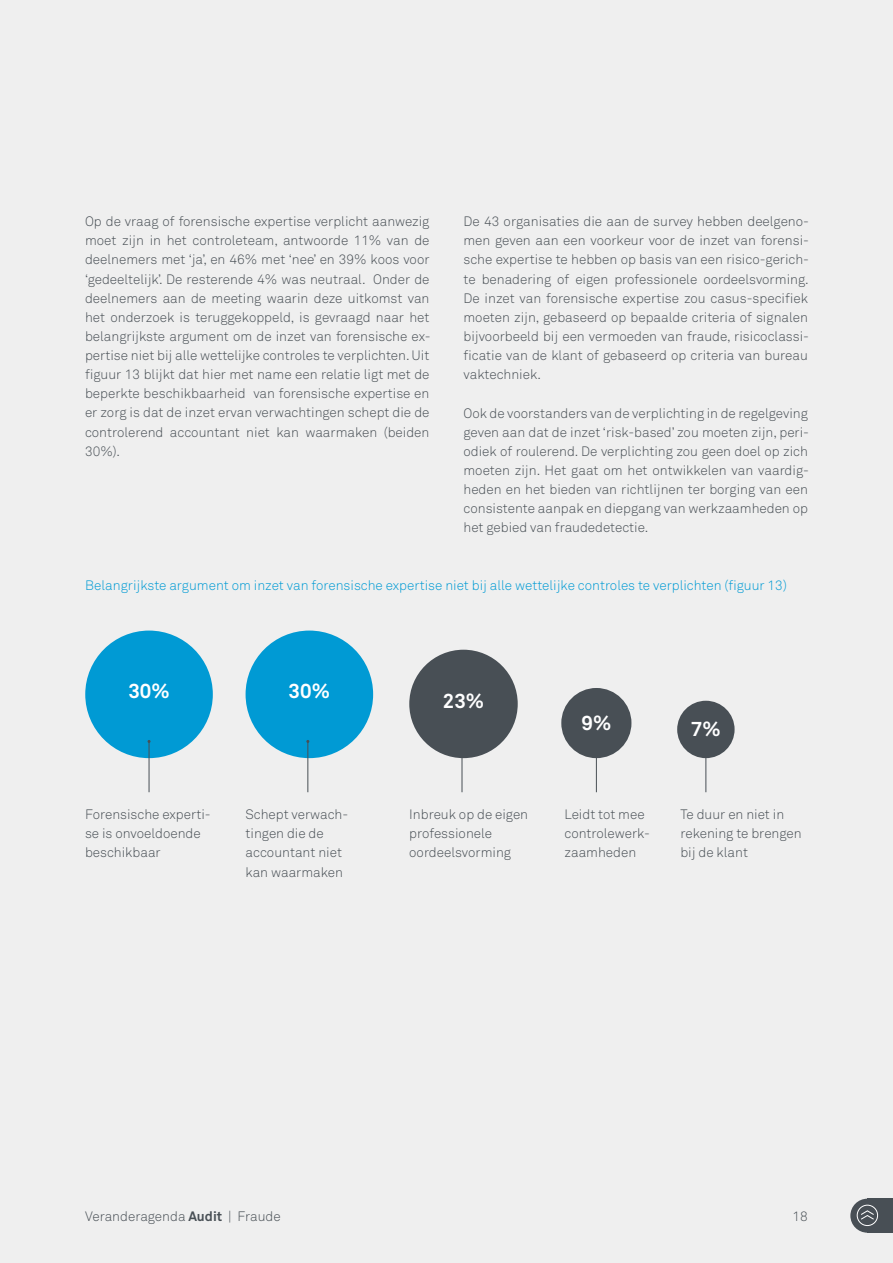
<style>
.page{position:relative;width:893px;height:1263px;background:#efefef}
.page>*{position:absolute;margin:0;border:0;box-sizing:border-box;transform-origin:0 0}
.t1{font:700 20.25px "Akkurat";color:#fff}
.t2{font:300 13.5px/19.2px "Akkurat";color:#484f55}
.t3{font:300 13.5px "Akkurat";color:#009ad4}
.s1{font-weight:700}
</style>
<div class="page">
<div style="left:85px;top:630px;width:128px;height:128px;background:#009ad4;border-radius:50%"></div>
<div style="left:246px;top:630px;width:127px;height:128px;background:#009ad4;border-radius:50%"></div>
<div style="left:409px;top:650px;width:109px;height:108px;background:#484f55;border-radius:50%"></div>
<div style="left:561px;top:688px;width:70px;height:70px;background:#484f55;border-radius:50%"></div>
<div style="left:677px;top:701px;width:58px;height:57px;background:#484f55;border-radius:50%"></div>
<hr style="left:149px;top:741px;width:1px;height:51px;background:#484f55">
<hr style="left:307px;top:741px;width:1px;height:51px;background:#484f55">
<hr style="left:462px;top:741px;width:1px;height:51px;background:#484f55">
<hr style="left:596px;top:741px;width:1px;height:51px;background:#484f55">
<hr style="left:705px;top:741px;width:1px;height:51px;background:#484f55">
<div style="left:867px;top:1199px;width:26px;height:34px;background:#484f55"></div>
<div style="left:850px;top:1199px;width:34px;height:34px;background:#484f55;border-radius:50%"></div>
<div style="left:857px;top:1205px;width:21px;height:21px;border:1px solid #fff;border-radius:50%"></div>
<svg style="left:861px;top:1210px;width:13px;height:10px"></svg>
<p class="t2" style="left:85px;top:212px;width:347px;text-align:justify">Op de vraag of forensische expertise verplicht aanwezig moet zijn in het controleteam, antwoorde 11% van de deelnemers met ‘ja’, en 46% met ‘nee’ en 39% koos voor ‘gedeeltelijk’. De resterende 4% was neutraal. Onder de deelnemers aan de meeting waarin deze uitkomst van het onderzoek is teruggekoppeld, is gevraagd naar het belangrijkste argument om de inzet van forensische ex&shy;pertise niet bij alle wettelijke controles te verplichten. Uit figuur 13 blijkt dat hier met name een relatie ligt met de beperkte beschikbaarheid van forensische expertise en er zorg is dat de inzet ervan verwachtingen schept die de controlerend accountant niet kan waarmaken (beiden 30%).</p>
<p class="t2" style="left:463px;top:212px;width:347px">De 43 organisaties die aan de survey hebben deelgeno&shy;men geven aan een voorkeur voor de inzet van forensi&shy;sche expertise te hebben op basis van een risico-gerich&shy;te benadering of eigen professionele oordeelsvorming.<br>De inzet van forensische expertise zou casus-specifiek moeten zijn, gebaseerd op bepaalde criteria of signalen bijvoorbeeld bij een vermoeden van fraude, risicoclassi&shy;ficatie van de klant of gebaseerd op criteria van bureau vaktechniek.</p>
<p class="t2" style="left:463px;top:403px;width:347px;text-align:justify">Ook de voorstanders van de verplichting in de regelgeving geven aan dat de inzet ‘risk-based’ zou moeten zijn, peri&shy;odiek of roulerend. De verplichting zou geen doel op zich moeten zijn. Het gaat om het ontwikkelen van vaardig&shy;heden en het bieden van richtlijnen ter borging van een consistente aanpak en diepgang van werkzaamheden op het gebied van fraudedetectie.</p>
<p class="t3" style="left:85px;top:576px;width:703px">Belangrijkste argument om inzet van forensische expertise niet bij alle wettelijke controles te verplichten (figuur 13)</p>
<h1 class="t1" style="left:128px;top:678px;width:43px">30%</h1>
<h1 class="t1" style="left:289px;top:678px;width:43px">30%</h1>
<h1 class="t1" style="left:443px;top:688px;width:43px">23%</h1>
<h1 class="t1" style="left:581px;top:710px;width:31px">9%</h1>
<h1 class="t1" style="left:691px;top:716px;width:31px">7%</h1>
<p class="t2" style="left:85px;top:804px;width:127px">Forensische experti&shy;se is onvoeldoende beschikbaar</p>
<p class="t2" style="left:246px;top:804px;width:104px">Schept verwach&shy;tingen die de accountant niet kan waarmaken</p>
<p class="t2" style="left:409px;top:804px;width:120px">Inbreuk op de eigen professionele oordeelsvorming</p>
<p class="t2" style="left:564px;top:804px;width:87px">Leidt tot mee controlewerk&shy;zaamheden</p>
<p class="t2" style="left:680px;top:804px;width:123px">Te duur en niet in rekening te brengen bij de klant</p>
<p class="t2" style="left:85px;top:1206px;width:197px">Veranderagenda <span class="s1">Audit</span> | Fraude</p>
<p class="t2" style="left:793px;top:1206px;width:17px">18</p>
</div>
